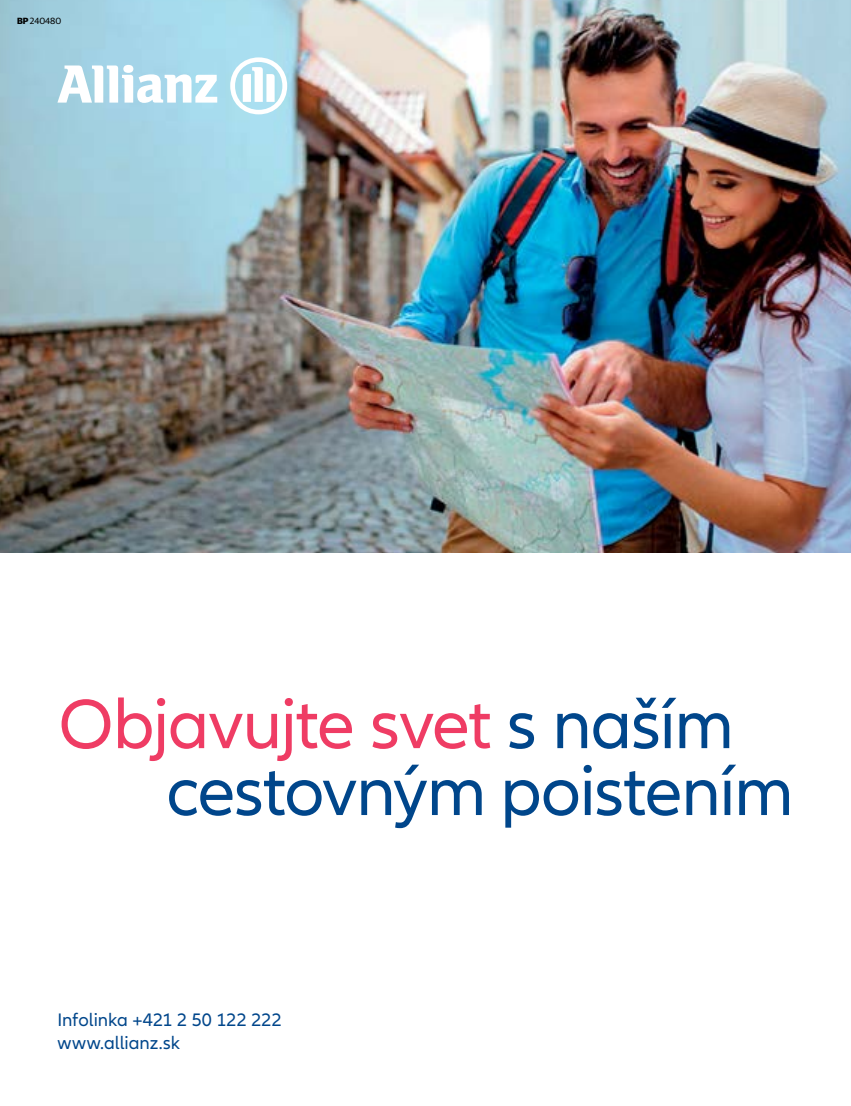
<style>
.page{position:relative;width:851px;height:1106px;background:#fff}
.page>*{position:absolute;margin:0;border:0;box-sizing:border-box;transform-origin:0 0}
.t1{font:72.15px/66.9px "Allianz Neo";letter-spacing:-.02em;color:#00468b}
.t2{font:18.75px/22.5px "Allianz Neo";color:#00468b}
.t3{font:9px "Guardian Sans";letter-spacing:-.01em;color:#000}
.s1{font-weight:700}
.s2{color:#ef3c64}
</style>
<div class="page">
<img style="left:0;top:0;width:850px;height:553px">
<svg style="left:57px;top:65px;width:160px;height:38px"></svg>
<svg style="left:230px;top:57px;width:57px;height:57px"></svg>
<p class="t3" style="left:17px;top:15px;width:46px"><span class="s1">BP</span> 240480</p>
<p class="t1" style="left:166px;top:692px;width:628px;text-indent:-108px"><span class="s2">Objavujte svet</span> s naším cestovným poistením</p>
<p class="t2" style="left:57px;top:1009px;width:226px">Infolinka +421 2 50 122 222 www.allianz.sk</p>
</div>
